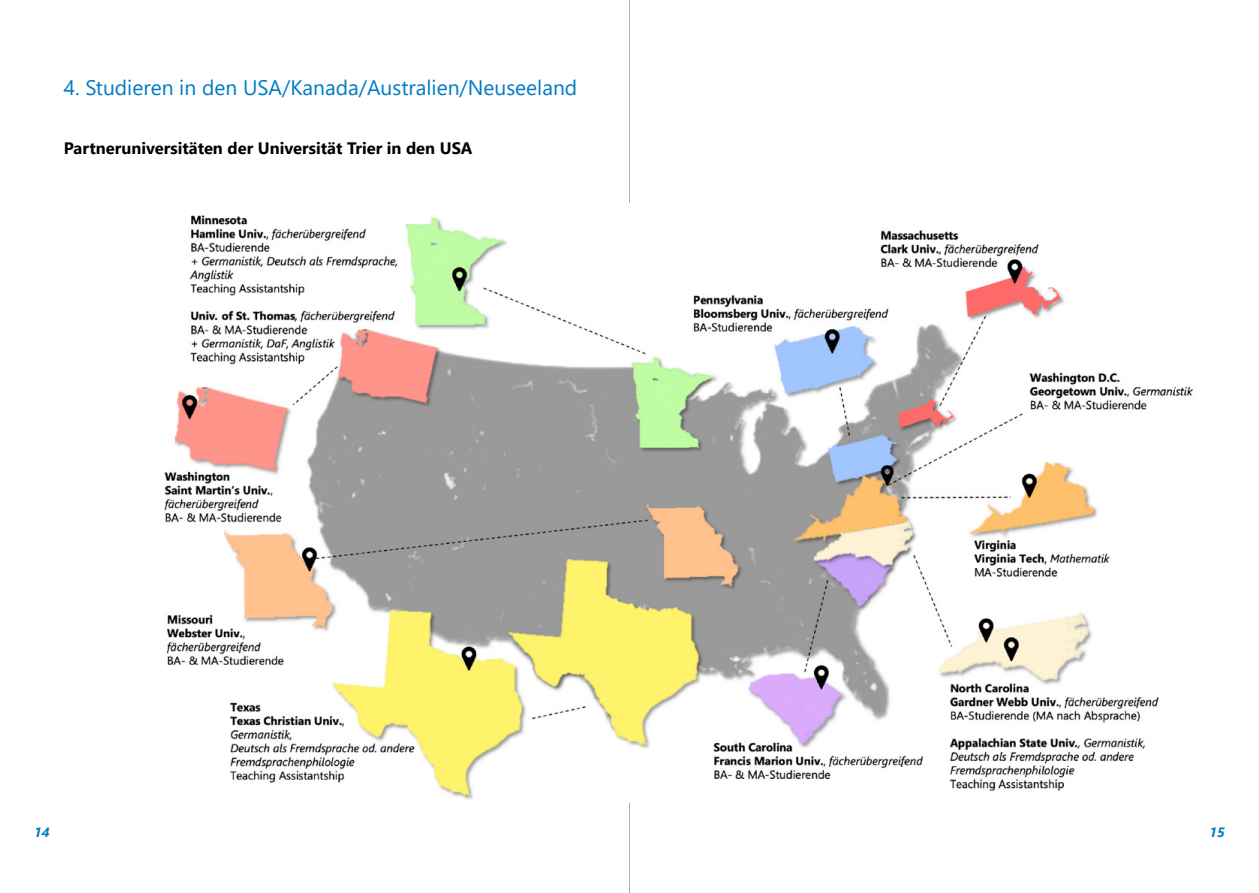
<style>
.page{position:relative;width:1259px;height:893px;background:#fff}
.page>*{position:absolute;margin:0;border:0;box-sizing:border-box;transform-origin:0 0}
.t1{font:21px "Segoe UI";color:#007bc4}
.t2{font:700 16.5px "Segoe UI";color:#000}
.t3{font:italic 700 13.5px "Segoe UI";color:#007bc4}
</style>
<div class="page">
<hr style="left:629px;top:0;width:1px;height:893px;background:#b3b2b2">
<img style="left:164px;top:203px;width:1029px;height:599px">
<p class="t1" style="left:64px;top:68px;width:515px">4. Studieren in den USA/Kanada/Australien/Neuseeland</p>
<p class="t2" style="left:64px;top:133px;width:410px">Partneruniversitäten der Universität Trier in den USA</p>
<p class="t3" style="left:34px;top:819px;width:17px">14</p>
<p class="t3" style="left:1209px;top:819px;width:17px">15</p>
</div>
